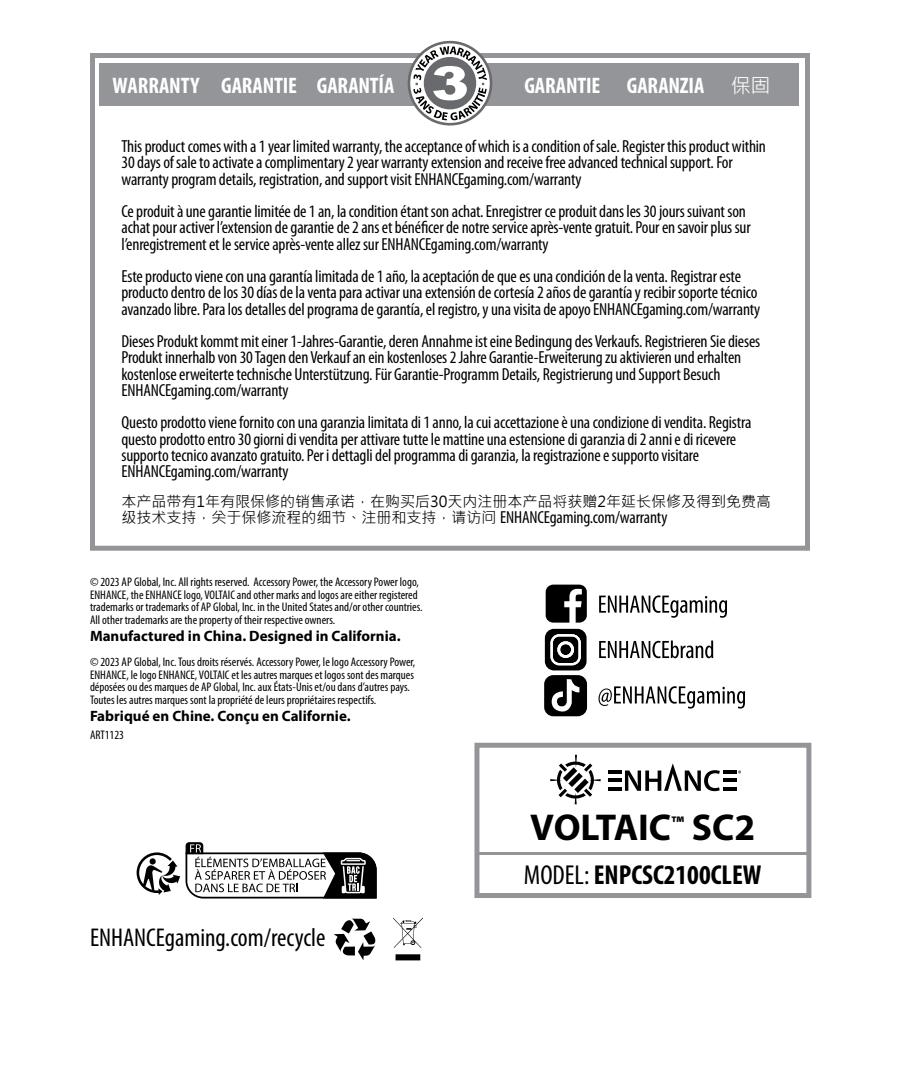
<style>
.page{position:relative;width:900px;height:1080px;background:#fff}
.page>*{position:absolute;margin:0;border:0;box-sizing:border-box;transform-origin:0 0}
.t1{font:700 37.5px "Myriad Pro";color:#000}
.t2{font:700 condensed 27.5px "Myriad Pro";color:#000}
.t3{font:condensed 25.75px "Myriad Pro";color:#000}
.t4{font:700 condensed 22.5px "Myriad Pro";letter-spacing:-.01em;color:#fff}
.t5{font:condensed 17.5px/16.2px "Myriad Pro";letter-spacing:-.01em;color:#000}
.t6{font:700 15px "Myriad Pro";color:#000}
.t7{font:15px "Microsoft Jheng Hei";color:#000}
.t8{font:condensed 12.5px/12.5px "Myriad Pro";color:#000}
.s1{font-family:"Microsoft Jheng Hei";font-weight:400;font-stretch:normal;font-size:20px}
.s2{font-family:"Microsoft Jheng Hei";font-stretch:normal;font-size:15px}
.s3{font-weight:400}
</style>
<div class="page">
<div style="left:474px;top:743px;width:337px;height:155px;border:5px solid #939598"></div>
<hr style="left:478px;top:852px;width:332px;height:3px;background:#939598">
<div style="left:90px;top:53px;width:720px;height:498px;border:5px solid #939598"></div>
<div style="left:99px;top:63px;width:700px;height:43px;background:#939598"></div>
<svg style="left:408px;top:41px;width:84px;height:85px"></svg>
<svg style="left:334px;top:919px;width:42px;height:41px"></svg>
<svg style="left:393px;top:917px;width:30px;height:43px"></svg>
<svg style="left:550px;top:755px;width:51px;height:49px"></svg>
<hr style="left:608px;top:788px;width:14px;height:3px;background:#000">
<hr style="left:608px;top:779px;width:14px;height:3px;background:#000">
<hr style="left:608px;top:771px;width:14px;height:3px;background:#000">
<svg style="left:625px;top:763px;width:95px;height:28px"></svg>
<hr style="left:723px;top:788px;width:14px;height:3px;background:#000">
<hr style="left:723px;top:779px;width:14px;height:3px;background:#000">
<hr style="left:723px;top:771px;width:14px;height:3px;background:#000">
<svg style="left:136px;top:842px;width:241px;height:57px"></svg>
<svg style="left:545px;top:629px;width:42px;height:41px"></svg>
<svg style="left:599px;top:641px;width:114px;height:17px"></svg>
<div style="left:544px;top:675px;width:43px;height:41px;background:#000;border-radius:9px"></div>
<svg style="left:551px;top:679px;width:28px;height:33px"></svg>
<svg style="left:599px;top:686px;width:146px;height:23px"></svg>
<svg style="left:599px;top:595px;width:128px;height:23px"></svg>
<svg style="left:546px;top:585px;width:41px;height:38px"></svg>
<p class="t4" style="left:113px;top:71px;width:283px">WARRANTY GARANTIE GARANTÍA</p>
<p class="t4" style="left:524px;top:71px;width:248px">GARANTIE GARANZIA <span class="s1">保固</span></p>
<p class="t5" style="left:121px;top:138px;width:646px">This product comes with a 1 year limited warranty, the acceptance of which is a condition of sale. Register this product within<br>30 days of sale to activate a complimentary 2 year warranty extension and receive free advanced technical support. For warranty program details, registration, and support visit ENHANCEgaming.com/warranty</p>
<p class="t5" style="left:121px;top:203px;width:631px">Ce produit à une garantie limitée de 1 an, la condition étant son achat. Enregistrer ce produit dans les 30 jours suivant son achat pour activer l’extension de garantie de 2 ans et bénéficer de notre service après-vente gratuit. Pour en savoir plus sur l’enregistrement et le service après-vente allez sur ENHANCEgaming.com/warranty</p>
<p class="t5" style="left:121px;top:268px;width:640px">Este producto viene con una garantía limitada de 1 año, la aceptación de que es una condición de la venta. Registrar este producto dentro de los 30 días de la venta para activar una extensión de cortesía 2 años de garantía y recibir soporte técnico avanzado libre. Para los detalles del programa de garantía, el registro, y una visita de apoyo ENHANCEgaming.com/warranty</p>
<p class="t5" style="left:121px;top:333px;width:640px">Dieses Produkt kommt mit einer 1-Jahres-Garantie, deren Annahme ist eine Bedingung des Verkaufs. Registrieren Sie dieses Produkt innerhalb von 30 Tagen den Verkauf an ein kostenloses 2 Jahre Garantie-Erweiterung zu aktivieren und erhalten kostenlose erweiterte technische Unterstützung. Für Garantie-Programm Details, Registrierung und Support Besuch ENHANCEgaming.com/warranty</p>
<p class="t5" style="left:121px;top:414px;width:632px">Questo prodotto viene fornito con una garanzia limitata di 1 anno, la cui accettazione è una condizione di vendita. Registra questo prodotto entro 30 giorni di vendita per attivare tutte le mattine una estensione di garanzia di 2 anni e di ricevere supporto tecnico avanzato gratuito. Per i dettagli del programma di garanzia, la registrazione e supporto visitare ENHANCEgaming.com/warranty</p>
<p class="t7" style="left:121px;top:492px;width:651px">本产品带有1年有限保修的销售承诺，在购买后30天内注册本产品将获赠2年延长保修及得到免费高</p>
<p class="t5" style="left:121px;top:509px;width:547px"><span class="s2">级技术支持，关于保修流程的细节、注册和支持，请访问</span> ENHANCEgaming.com/warranty</p>
<p class="t8" style="left:90px;top:576px;width:334px">© 2023 AP Global, Inc. All rights reserved. Accessory Power, the Accessory Power logo, ENHANCE, the ENHANCE logo, VOLTAIC and other marks and logos are either registered trademarks or trademarks of AP Global, Inc. in the United States and/or other countries.<br>All other trademarks are the property of their respective owners.</p>
<p class="t6" style="left:90px;top:626px;width:312px">Manufactured in China. Designed in California.</p>
<p class="t8" style="left:90px;top:656px;width:327px">© 2023 AP Global, Inc. Tous droits réservés. Accessory Power, le logo Accessory Power, ENHANCE, le logo ENHANCE, VOLTAIC et les autres marques et logos sont des marques déposées ou des marques de AP Global, Inc. aux États-Unis et/ou dans d’autres pays.<br>Toutes les autres marques sont la propriété de leurs propriétaires respectifs.</p>
<p class="t6" style="left:90px;top:706px;width:262px">Fabriqué en Chine. Conçu en Californie.</p>
<p class="t8" style="left:90px;top:728px;width:36px">ART1123</p>
<h3 class="t3" style="left:90px;top:922px;width:237px">ENHANCEgaming.com/recycle</h3>
<h1 class="t1" style="left:530px;top:803px;width:227px">VOLTAIC<sup>™</sup> SC2</h1>
<h2 class="t2" style="left:524px;top:858px;width:239px"><span class="s3">MODEL:</span> ENPCSC2100CLEW</h2>
</div>
